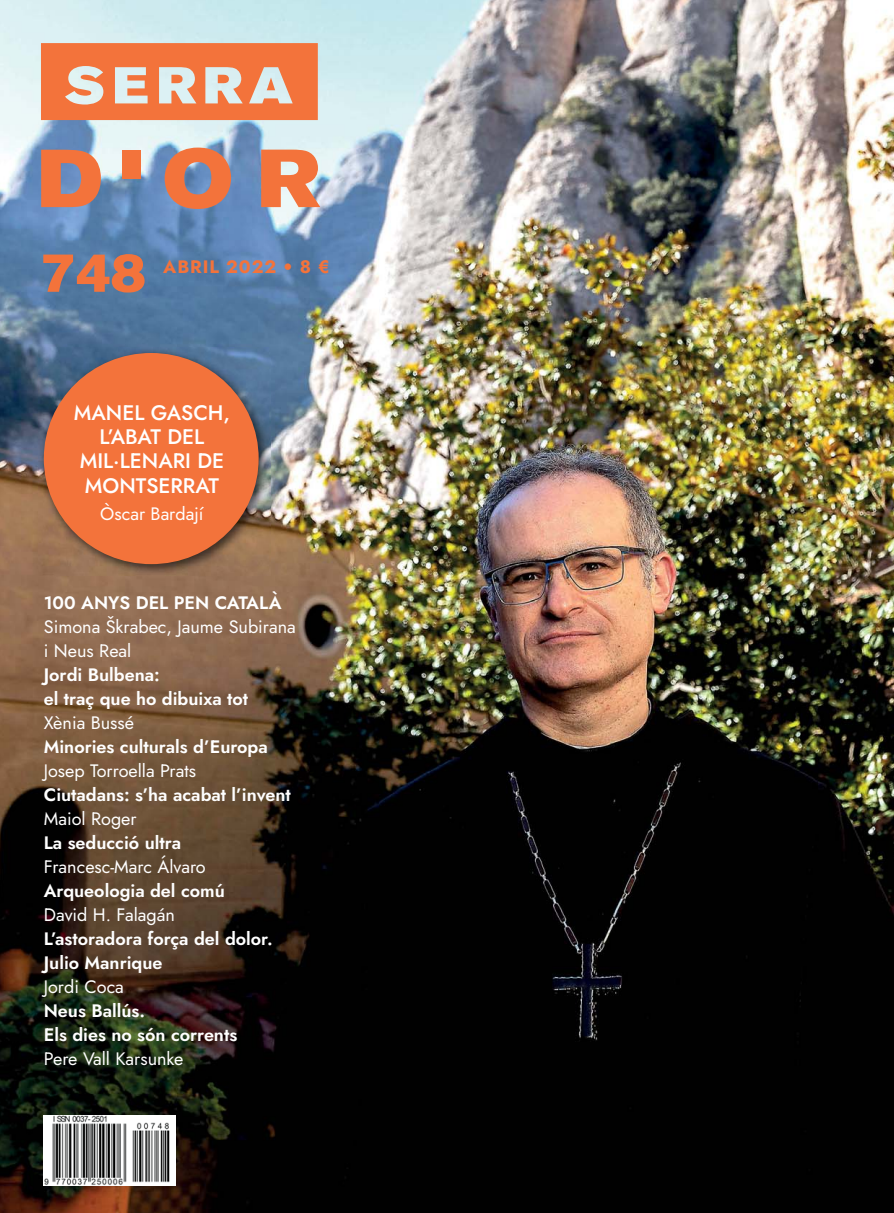
<style>
.page{position:relative;width:894px;height:1213px;background:#fff}
.page>*{position:absolute;margin:0;border:0;box-sizing:border-box;transform-origin:0 0}
.t1{font:54px "Akzidenz Grotesk BQ Super";color:#f3733b}
.t2{font:500 21px/24px "Jost";color:#fff;text-align:center}
.t3{font:600 18px/24px "Jost";color:#fff}
.t4{font:18px/24px "Jost";color:#fff}
.t5{font:700 18px "Jost";letter-spacing:.05em;color:#f3733b}
.s1{font-family:"Avenir";font-weight:900}
</style>
<div class="page">
<img style="left:0;top:0;width:893px;height:1213px">
<svg style="left:41px;top:43px;width:277px;height:77px;background:#ed8f64"></svg>
<svg style="left:41px;top:150px;width:60px;height:57px;background:#d37d5e"></svg>
<svg style="left:165px;top:148px;width:66px;height:61px;background:#c27e6b"></svg>
<svg style="left:261px;top:150px;width:59px;height:57px;background:#ec8f66"></svg>
<div style="left:122px;top:151px;width:19px;height:28px;background:#f3733b"></div>
<img style="left:44px;top:1115px;width:132px;height:70px">
<img style="left:38px;top:347px;width:232px;height:228px">
<div style="left:44px;top:353px;width:215px;height:211px;background:#f3733b;border-radius:50%"></div>
<h1 class="t1" style="left:41px;top:241px;width:106px">748</h1>
<p class="t5" style="left:163px;top:254px;width:168px">ABRIL 2022 <span class="s1">•</span> 8 €</p>
<p class="t2" style="left:74px;top:401px;width:158px">MANEL GASCH,<br>L’ABAT DEL<br>MIL·LENARI DE<br>MONTSERRAT</p>
<p class="t4" style="left:100px;top:501px;width:105px">Òscar Bardají</p>
<p class="t3" style="left:44px;top:590px;width:239px">100 ANYS DEL PEN CATALÀ</p>
<p class="t4" style="left:44px;top:614px;width:253px">Simona Škrabec, Jaume Subirana i Neus Real</p>
<p class="t3" style="left:44px;top:662px;width:206px">Jordi Bulbena:<br>el traç que ho dibuixa tot</p>
<p class="t4" style="left:44px;top:710px;width:92px">Xènia Bussé</p>
<p class="t3" style="left:44px;top:734px;width:225px">Minories culturals d’Europa</p>
<p class="t4" style="left:44px;top:758px;width:154px">Josep Torroella Prats</p>
<p class="t3" style="left:44px;top:782px;width:248px">Ciutadans: s’ha acabat l’invent</p>
<p class="t4" style="left:44px;top:806px;width:94px">Maiol Roger</p>
<p class="t3" style="left:44px;top:830px;width:139px">La seducció ultra</p>
<p class="t4" style="left:44px;top:854px;width:163px">Francesc-Marc Álvaro</p>
<p class="t3" style="left:44px;top:878px;width:182px">Arqueologia del comú</p>
<p class="t4" style="left:44px;top:902px;width:133px">David H. Falagán</p>
<p class="t3" style="left:44px;top:926px;width:230px">L’astoradora força del dolor.<br>Julio Manrique</p>
<p class="t4" style="left:44px;top:974px;width:82px">Jordi Coca</p>
<p class="t3" style="left:44px;top:998px;width:195px">Neus Ballús.<br>Els dies no són corrents</p>
<p class="t4" style="left:44px;top:1046px;width:141px">Pere Vall Karsunke</p>
</div>
